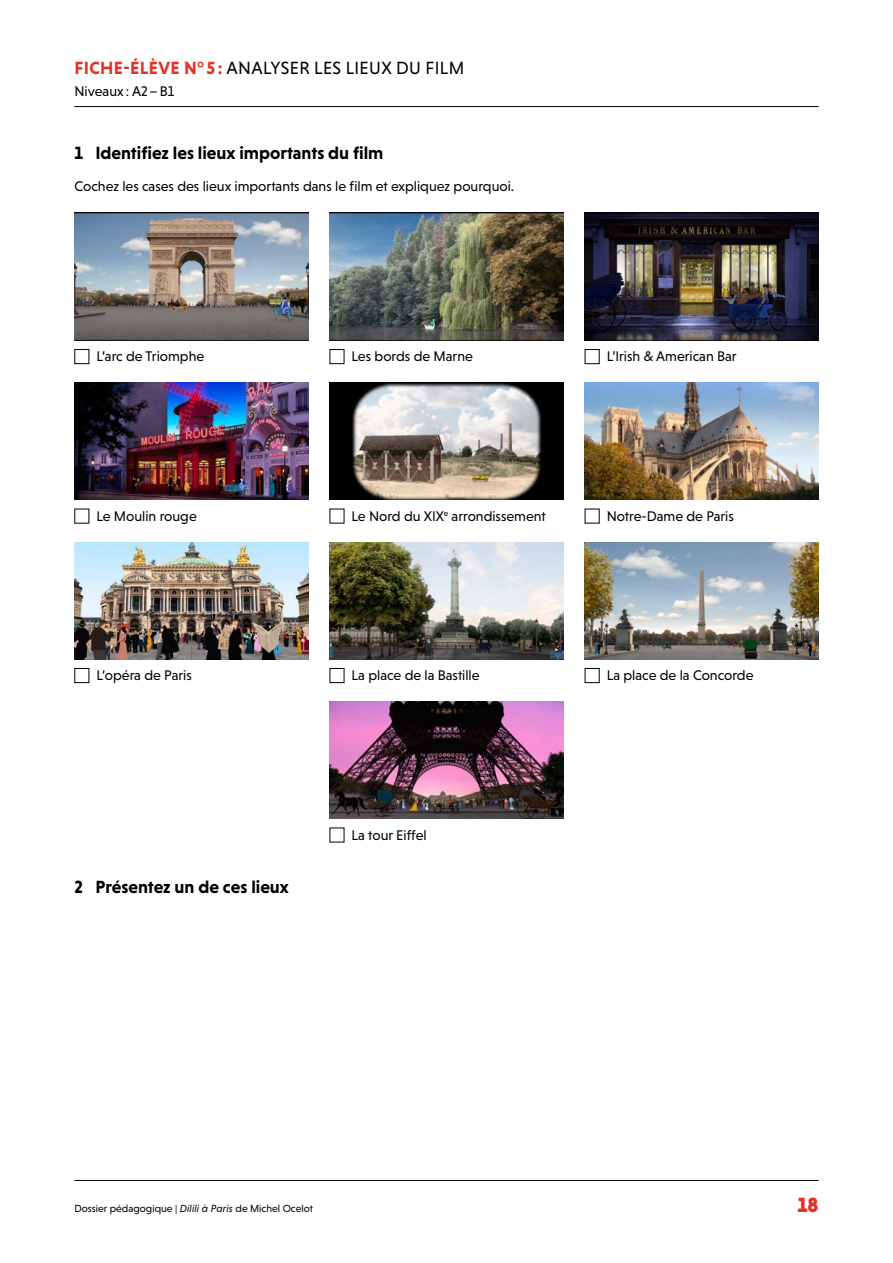
<style>
.page{position:relative;width:893px;height:1263px;background:#fff}
.page>*{position:absolute;margin:0;border:0;box-sizing:border-box;transform-origin:0 0}
.t1{font:900 21px "Niveau Grotesk";color:#e73025}
.t2{font:700 18px "Niveau Grotesk";color:#000}
.t3{font:18px "Niveau Grotesk";letter-spacing:.015em;color:#000}
.t4{font:14.25px "Niveau Grotesk";color:#000}
.t5{font:10.5px "Niveau Grotesk";color:#000}
.s1{font-weight:700;color:#e73025}
.s2{font-style:italic}
</style>
<div class="page">
<hr style="left:74px;top:1180px;width:745px;height:1px;background:#000">
<hr style="left:74px;top:106px;width:745px;height:1px;background:#000">
<img style="left:74px;top:213px;width:234px;height:127px">
<img style="left:330px;top:383px;width:233px;height:117px">
<img style="left:74px;top:383px;width:234px;height:117px">
<img style="left:330px;top:542px;width:233px;height:117px">
<img style="left:330px;top:213px;width:233px;height:127px">
<img style="left:585px;top:383px;width:234px;height:117px">
<img style="left:585px;top:213px;width:234px;height:127px">
<img style="left:74px;top:542px;width:234px;height:117px">
<div style="left:330px;top:349px;width:14px;height:15px;border:1px solid #000"></div>
<div style="left:330px;top:668px;width:14px;height:15px;border:1px solid #000"></div>
<div style="left:74px;top:349px;width:15px;height:15px;border:1px solid #000"></div>
<div style="left:585px;top:349px;width:15px;height:15px;border:1px solid #000"></div>
<div style="left:74px;top:668px;width:15px;height:15px;border:1px solid #000"></div>
<div style="left:585px;top:668px;width:15px;height:15px;border:1px solid #000"></div>
<img style="left:585px;top:542px;width:234px;height:117px">
<img style="left:330px;top:702px;width:233px;height:116px">
<p class="t3" style="left:75px;top:58px;width:391px"><span class="s1">FICHE-ÉLÈVE N° 5 :</span> ANALYSER LES LIEUX DU FILM</p>
<p class="t4" style="left:74px;top:83px;width:101px">Niveaux : A2–B1</p>
<p class="t2" style="left:74px;top:143px;width:310px">1 Identifiez les lieux importants du film</p>
<p class="t4" style="left:74px;top:178px;width:441px">Cochez les cases des lieux importants dans le film et expliquez pourquoi.</p>
<p class="t4" style="left:96px;top:349px;width:109px">L’arc de Triomphe</p>
<p class="t4" style="left:352px;top:349px;width:123px">Les bords de Marne</p>
<p class="t4" style="left:607px;top:349px;width:131px">L’Irish &amp; American Bar</p>
<p class="t4" style="left:96px;top:508px;width:102px">Le Moulin rouge</p>
<p class="t4" style="left:607px;top:508px;width:129px">Notre-Dame de Paris</p>
<p class="t4" style="left:352px;top:508px;width:196px">Le Nord du XIX<sup>e</sup> arrondissement</p>
<p class="t4" style="left:96px;top:667px;width:97px">L’opéra de Paris</p>
<p class="t4" style="left:607px;top:667px;width:148px">La place de la Concorde</p>
<p class="t4" style="left:352px;top:667px;width:130px">La place de la Bastille</p>
<p class="t2" style="left:74px;top:876px;width:216px">2 Présentez un de ces lieux</p>
<p class="t4" style="left:352px;top:827px;width:77px">La tour Eiffel</p>
<p class="t5" style="left:74px;top:1202px;width:240px">Dossier pédagogique | <span class="s2">Dilili à Paris</span> de Michel Ocelot</p>
<h1 class="t1" style="left:797px;top:1192px;width:23px">18</h1>
</div>
